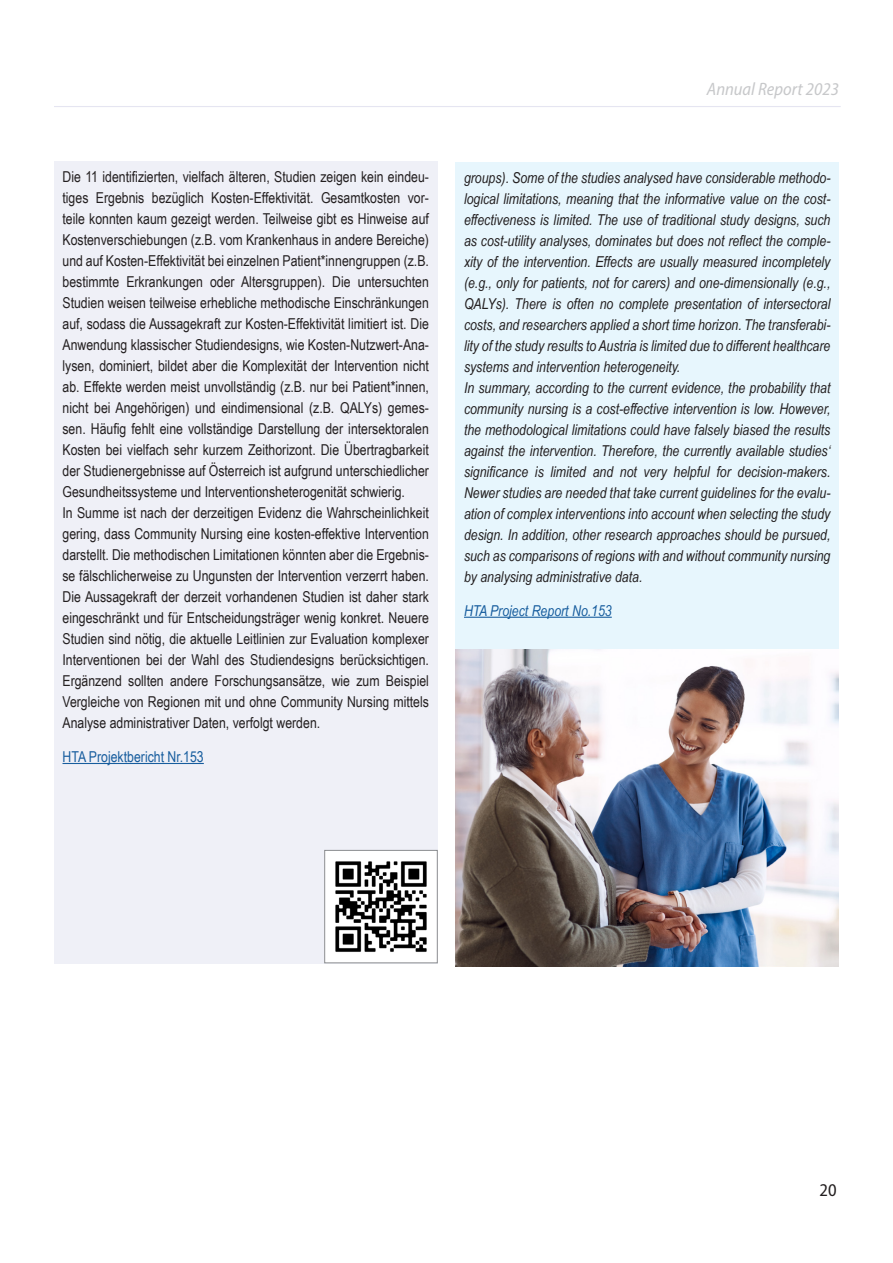
<style>
.page{position:relative;width:893px;height:1263px;background:#fff}
.page>*{position:absolute;margin:0;border:0;box-sizing:border-box;transform-origin:0 0}
.t1{font:italic semi-condensed 18px "Myriad Pro";color:#c7c8ca}
.t2{font:semi-condensed 18px "Myriad Pro";color:#231f20}
.t3{font:15px/21px "Arial Narrow";color:#231f20;text-align:justify}
.t4{font:italic 15px/21px "Arial Narrow";color:#231f20;text-align:justify}
.t5{font:15px "Arial Narrow";color:#175d9e}
.t6{font:italic 15px "Arial Narrow";color:#175d9e}
</style>
<div class="page">
<hr style="left:54px;top:106px;width:787px;height:1px;background:#e5e5f1">
<div style="left:54px;top:161px;width:383px;height:802px;background:#eff0f7"></div>
<hr style="left:63px;top:763px;width:141px;height:1px;background:#175d9e">
<div style="left:455px;top:162px;width:384px;height:544px;background:#e7f6fd"></div>
<hr style="left:464px;top:617px;width:148px;height:1px;background:#175d9e">
<img style="left:326px;top:852px;width:109px;height:109px">
<div style="left:324px;top:850px;width:113px;height:113px;border:1px solid #8a8c8f"></div>
<img style="left:455px;top:650px;width:384px;height:316px">
<p class="t3" style="left:63px;top:166px;width:368px">Die 11 identifizierten, vielfach älteren, Studien zeigen kein eindeu&shy;tiges Ergebnis bezüglich Kosten-Effektivität. Gesamtkosten vor&shy;teile konnten kaum gezeigt werden. Teilweise gibt es Hinweise auf Kostenverschiebungen (z.B. vom Krankenhaus in andere Bereiche) und auf Kosten-Effektivität bei einzelnen Patient*innengruppen (z.B. bestimmte Erkrankungen oder Altersgruppen). Die untersuchten Studien weisen teilweise erhebliche methodische Einschränkungen auf, sodass die Aussagekraft zur Kosten-Effektivität limitiert ist. Die Anwendung klassischer Studiendesigns, wie Kosten-Nutzwert-Ana&shy;lysen, dominiert, bildet aber die Komplexität der Intervention nicht ab. Effekte werden meist unvollständig (z.B. nur bei Patient*innen, nicht bei Angehörigen) und eindimensional (z.B. QALYs) gemes&shy;sen. Häufig fehlt eine vollständige Darstellung der intersektoralen Kosten bei vielfach sehr kurzem Zeithorizont. Die Übertragbarkeit der Studienergebnisse auf Österreich ist aufgrund unterschiedlicher Gesundheitssysteme und Interventionsheterogenität schwierig.</p>
<p class="t3" style="left:63px;top:502px;width:368px">In Summe ist nach der derzeitigen Evidenz die Wahrscheinlichkeit gering, dass Community Nursing eine kosten-effektive Intervention darstellt. Die methodischen Limitationen könnten aber die Ergebnis&shy;se fälschlicherweise zu Ungunsten der Intervention verzerrt haben.<br>Die Aussagekraft der derzeit vorhandenen Studien ist daher stark eingeschränkt und für Entscheidungsträger wenig konkret. Neuere Studien sind nötig, die aktuelle Leitlinien zur Evaluation komplexer Interventionen bei der Wahl des Studiendesigns berücksichtigen.<br>Ergänzend sollten andere Forschungsansätze, wie zum Beispiel Vergleiche von Regionen mit und ohne Community Nursing mittels Analyse administrativer Daten, verfolgt werden.</p>
<p class="t5" style="left:63px;top:746px;width:143px">HTA Projektbericht Nr.153</p>
<p class="t1" style="left:707px;top:78px;width:134px">Annual Report 2023</p>
<p class="t4" style="left:464px;top:167px;width:368px">groups). Some of the studies analysed have considerable methodo&shy;logical limitations, meaning that the informative value on the cost&shy;effectiveness is limited. The use of traditional study designs, such as cost-utility analyses, dominates but does not reflect the comple&shy;xity of the intervention. Effects are usually measured incompletely (e.g., only for patients, not for carers) and one-dimensionally (e.g., QALYs). There is often no complete presentation of intersectoral costs, and researchers applied a short time horizon. The transferabi&shy;lity of the study results to Austria is limited due to different healthcare systems and intervention heterogeneity.</p>
<p class="t4" style="left:464px;top:377px;width:368px">In summary, according to the current evidence, the probability that community nursing is a cost-effective intervention is low. However, the methodological limitations could have falsely biased the results against the intervention. Therefore, the currently available studies‘ significance is limited and not very helpful for decision-makers.<br>Newer studies are needed that take current guidelines for the evalu&shy;ation of complex interventions into account when selecting the study design. In addition, other research approaches should be pursued, such as comparisons of regions with and without community nursing by analysing administrative data.</p>
<p class="t6" style="left:464px;top:600px;width:149px">HTA Project Report No.153</p>
<p class="t2" style="left:819px;top:1180px;width:19px">20</p>
</div>
